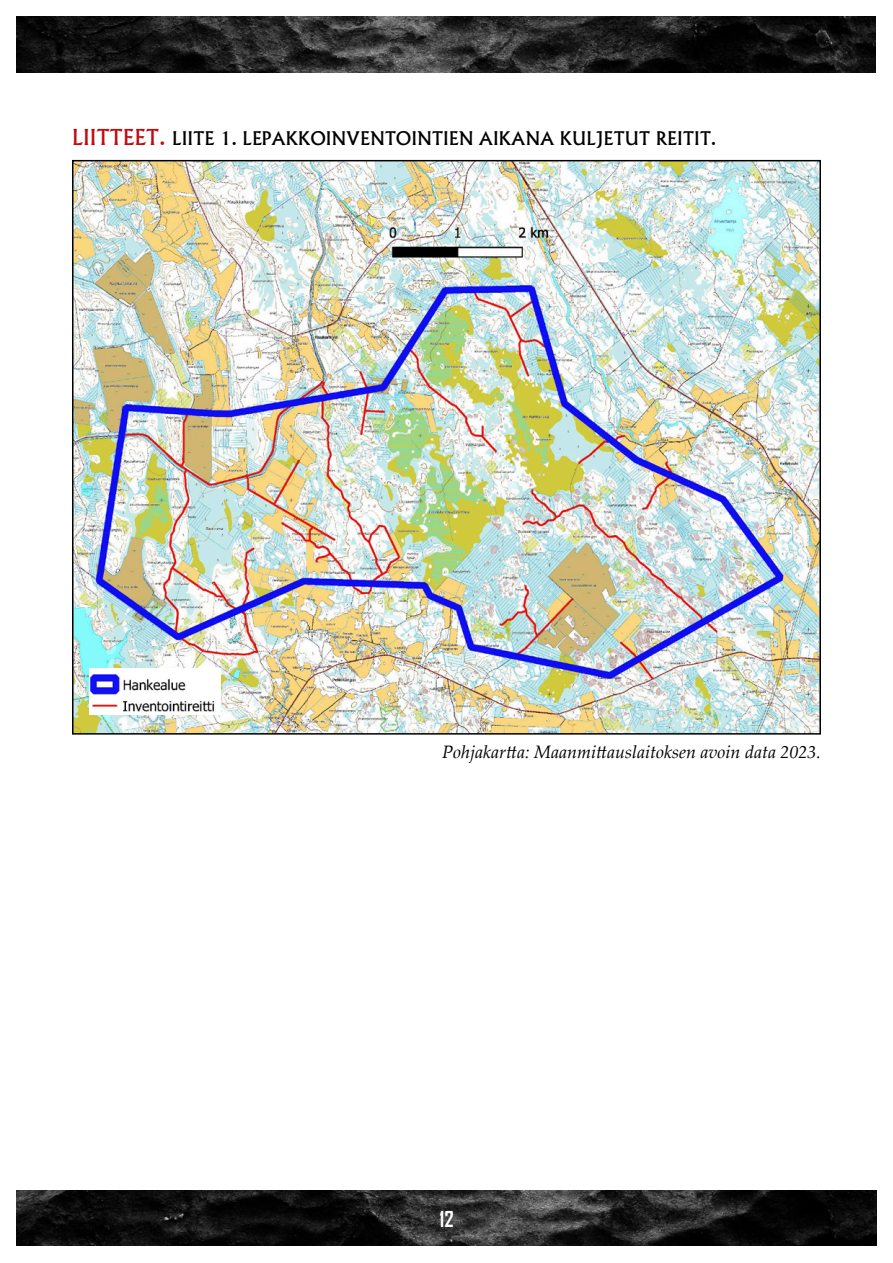
<style>
.page{position:relative;width:893px;height:1263px;background:#fff}
.page>*{position:absolute;margin:0;border:0;box-sizing:border-box;transform-origin:0 0}
.t1{font:700 21px "Agency FB";color:#fff}
.Perusotsikko{font:500 18px "Albertus";color:#000}
.Kuvateksti{font:italic 18px "Palatino Linotype";color:#000}
.s1{font-size:21px;color:#bf0c12}
</style>
<div class="page">
<img style="left:17px;top:1191px;width:859px;height:55px">
<img style="left:17px;top:17px;width:859px;height:55px">
<img style="left:75px;top:163px;width:743px;height:569px">
<img style="left:89px;top:668px;width:131px;height:47px">
<p class="Perusotsikko" style="left:72px;top:127px;width:646px"><span class="s1">LIITTEET.</span> LIITE 1. LEPAKKOINVENTOINTIEN AIKANA KULJETUT REITIT.</p>
<p class="Kuvateksti" style="left:442px;top:739px;width:380px">Pohjakartta: Maanmittauslaitoksen avoin data 2023.</p>
<p class="t1" style="left:439px;top:1206px;width:16px">12</p>
</div>
